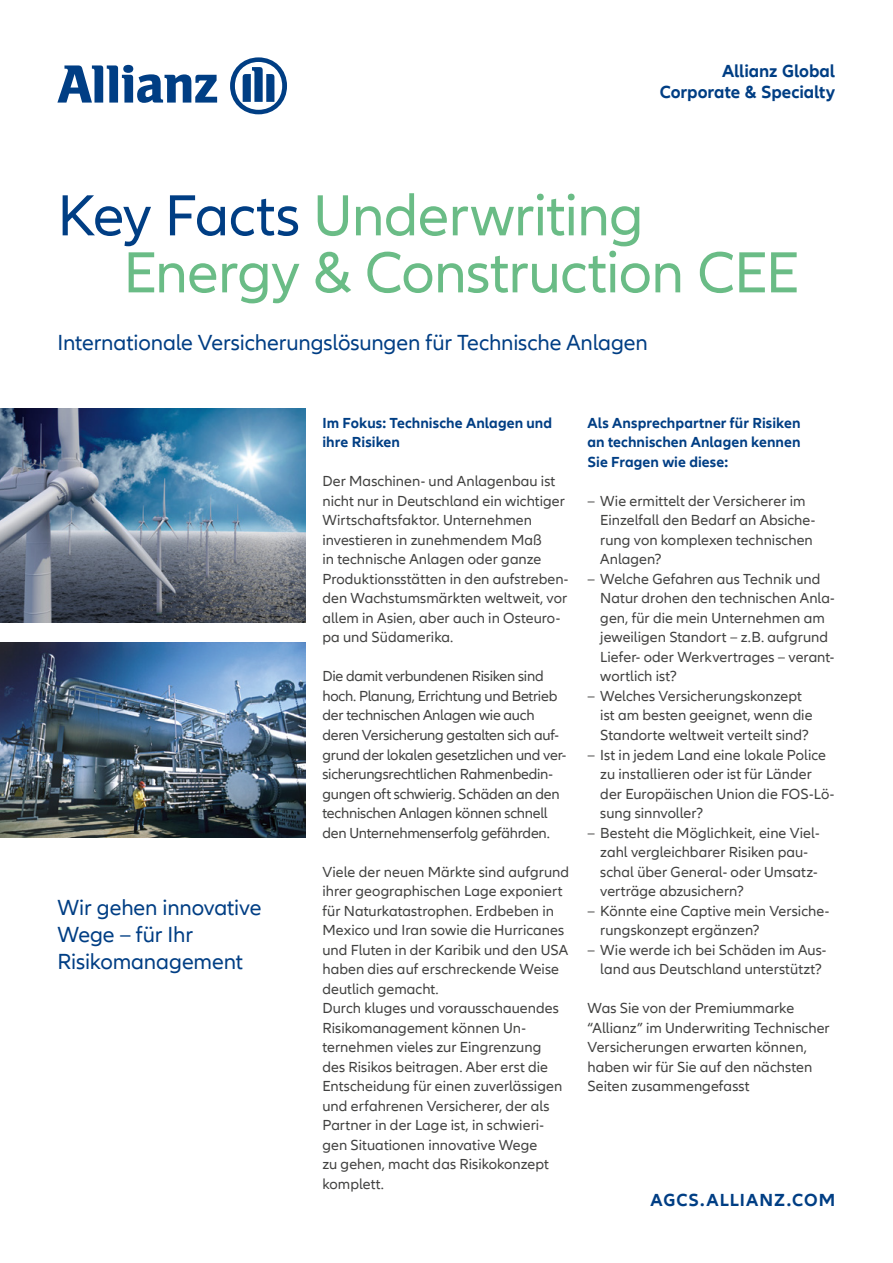
<style>
.page{position:relative;width:893px;height:1263px;background:#fff}
.page>*{position:absolute;margin:0;border:0;box-sizing:border-box;transform-origin:0 0}
.t1{font:60px/57px "Allianz Neo";letter-spacing:-.015em;color:#6abc86}
.t2{font:22.5px/27px "Allianz Neo";letter-spacing:-.005em;color:#003e84}
.t3{font:700 18px/21.6px "Allianz Neo";color:#003e84;text-align:right}
.t4{font:700 18px "Allianz Neo";letter-spacing:.055em;color:#003e84}
.t5{font:15px/19.5px "Allianz Neo";color:#414140}
.t6{font:700 15px/19.5px "Allianz Neo";letter-spacing:.005em;color:#003e84}
.s1{color:#003e84}
</style>
<div class="page">
<img style="left:0;top:642px;width:305px;height:195px">
<svg style="left:57px;top:65px;width:160px;height:38px"></svg>
<svg style="left:230px;top:57px;width:57px;height:57px"></svg>
<img style="left:0;top:408px;width:305px;height:215px">
<p class="t3" style="left:660px;top:60px;width:177px">Allianz Global<br>Corporate &amp; Specialty</p>
<h1 class="t1" style="left:123px;top:188px;width:677px;text-indent:-66px"><span class="s1">Key Facts</span> Underwriting<br>Energy &amp; Construction CEE</h1>
<h2 class="t2" style="left:57px;top:329px;width:592px">Internationale Versicherungslösungen für Technische Anlagen</h2>
<h2 class="t2" style="left:57px;top:894px;width:206px">Wir gehen innovative<br>Wege – für Ihr<br>Risikomanagement</h2>
<p class="t6" style="left:322px;top:413px;width:231px">Im Fokus: Technische Anlagen und ihre Risiken</p>
<p class="t5" style="left:322px;top:472px;width:247px">Der Maschinen- und Anlagenbau ist nicht nur in Deutschland ein wichtiger Wirtschaftsfaktor. Unternehmen investieren in zunehmendem Maß<br>in technische Anlagen oder ganze Produktionsstätten in den aufstreben&shy;den Wachstumsmärkten weltweit, vor allem in Asien, aber auch in Osteuro&shy;pa und Südamerika.</p>
<p class="t5" style="left:322px;top:667px;width:246px">Die damit verbundenen Risiken sind hoch. Planung, Errichtung und Betrieb der technischen Anlagen wie auch deren Versicherung gestalten sich auf&shy;grund der lokalen gesetzlichen und ver&shy;sicherungsrechtlichen Rahmenbedin&shy;gungen oft schwierig. Schäden an den technischen Anlagen können schnell den Unternehmenserfolg gefährden.</p>
<p class="t5" style="left:322px;top:862px;width:248px">Viele der neuen Märkte sind aufgrund ihrer geographischen Lage exponiert für Naturkatastrophen. Erdbeben in Mexico und Iran sowie die Hurricanes und Fluten in der Karibik und den USA haben dies auf erschreckende Weise deutlich gemacht.<br>Durch kluges und vorausschauendes Risikomanagement können Un&shy;ternehmen vieles zur Eingrenzung<br>des Risikos beitragen. Aber erst die Entscheidung für einen zuverlässigen und erfahrenen Versicherer, der als Partner in der Lage ist, in schwieri&shy;gen Situationen innovative Wege<br>zu gehen, macht das Risikokonzept komplett.</p>
<p class="t6" style="left:587px;top:413px;width:215px;text-align:justify">Als Ansprechpartner für Risiken an technischen Anlagen kennen Sie Fragen wie diese:</p>
<p class="t5" style="left:600px;top:492px;width:217px;text-indent:-13px">– Wie ermittelt der Versicherer im<br>Einzelfall den Bedarf an Absiche&shy;rung von komplexen technischen<br>Anlagen?</p>
<p class="t5" style="left:600px;top:570px;width:236px;text-indent:-13px">– Welche Gefahren aus Technik und<br>Natur drohen den technischen Anla&shy;gen, für die mein Unternehmen am jeweiligen Standort – z.B. aufgrund<br>Liefer- oder Werkvertrages – verant&shy;wortlich ist?</p>
<p class="t5" style="left:600px;top:687px;width:214px;text-indent:-13px">– Welches Versicherungskonzept ist am besten geeignet, wenn die<br>Standorte weltweit verteilt sind?</p>
<p class="t5" style="left:600px;top:745px;width:236px;text-indent:-13px">– Ist in jedem Land eine lokale Police zu installieren oder ist für Länder der Europäischen Union die FOS-Lö&shy;sung sinnvoller?</p>
<p class="t5" style="left:600px;top:823px;width:221px;text-indent:-13px">– Besteht die Möglichkeit, eine Viel&shy;zahl vergleichbarer Risiken pau&shy;schal über General- oder Umsatz&shy;verträge abzusichern?</p>
<p class="t5" style="left:600px;top:901px;width:231px;text-indent:-13px">– Könnte eine Captive mein Versiche&shy;rungskonzept ergänzen?</p>
<p class="t5" style="left:587px;top:940px;width:240px;text-align:center">– Wie werde ich bei Schäden im Aus&shy;land aus Deutschland unterstützt?</p>
<p class="t5" style="left:587px;top:999px;width:244px">Was Sie von der Premiummarke “Allianz” im Underwriting Technischer<br>Versicherungen erwarten können, haben wir für Sie auf den nächsten<br>Seiten zusammengefasst</p>
<p class="t4" style="left:651px;top:1189px;width:186px">AGCS.ALLIANZ.COM</p>
</div>
